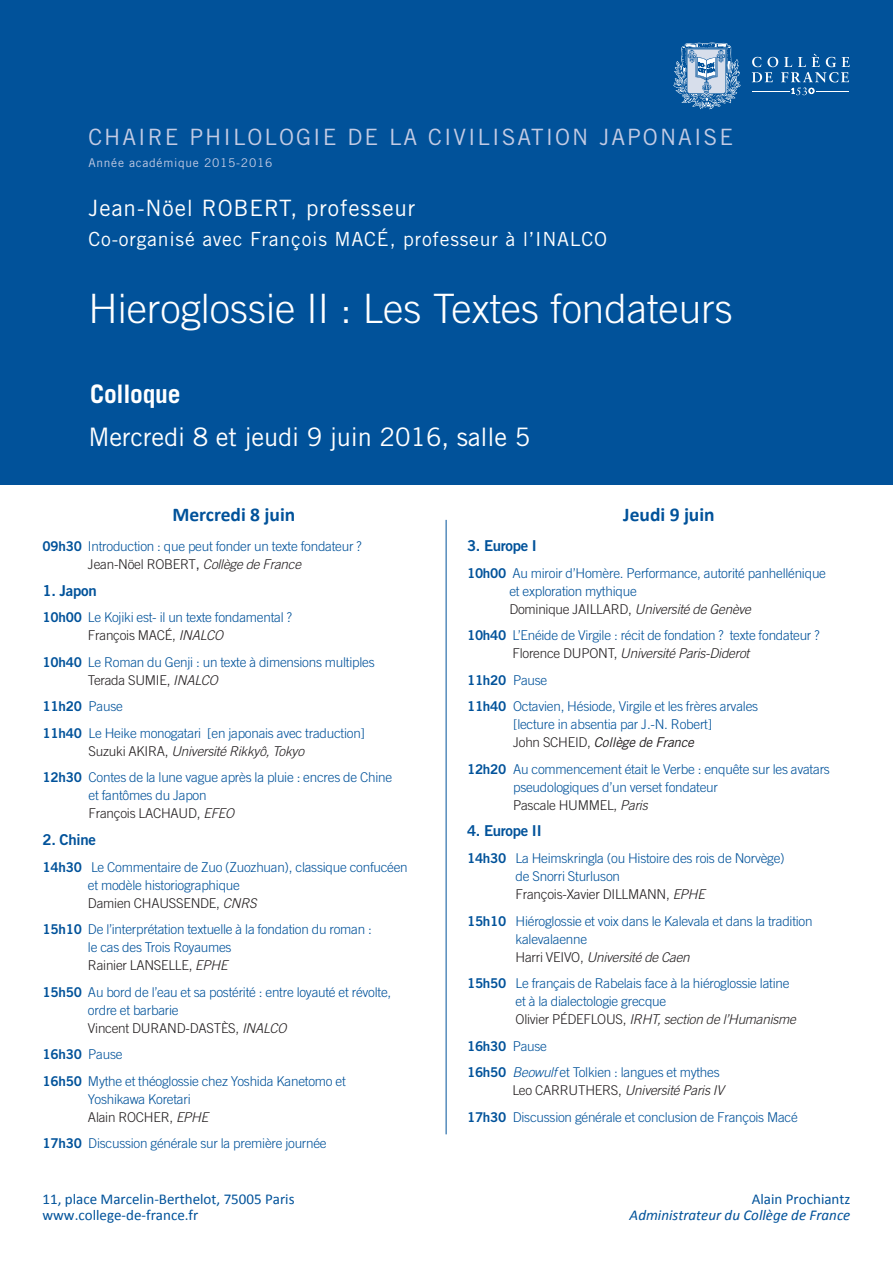
<style>
.page{position:relative;width:893px;height:1263px;background:#fff}
.page>*{position:absolute;margin:0;border:0;box-sizing:border-box;transform-origin:0 0}
.t1{font:300 40.5px "Trade Gothic LT Std";color:#fff}
.t2{font:25.5px "Trade Gothic LT Std";letter-spacing:-.005em;color:#fff}
.t3{font:700 25.5px "Trade Gothic LT Std";letter-spacing:-.01em;color:#fff}
.t4{font:22.5px "Trade Gothic LT Std";letter-spacing:.09em;color:#c3cbe4}
.t5{font:22.5px "Trade Gothic LT Std";letter-spacing:.04em;color:#fff}
.t6{font:19.5px "Trade Gothic LT Std";letter-spacing:.04em;color:#fff}
.t7{font:700 19.5px "Calibri";color:#01529a}
.Style_de_paragraphe{font:15px "Calibri";color:#01529a}
.t8{font:15px "Trade Gothic LT Std Bd 2";letter-spacing:-.02em;color:#01529a}
.Style_de_paragraphe-2{font:italic 15px "Calibri";color:#01529a}
.t9{font:300 13.5px/18px "Trade Gothic LT Std";letter-spacing:-.02em;color:#01529a}
.t10{font:13.5px "Trade Gothic LT Std Bd 2";letter-spacing:-.02em;color:#01529a}
.t11{font:12px "Trade Gothic LT Std";letter-spacing:.06em;color:#c3cbe4}
.s1{font-family:"Trade Gothic LT Std Bd 2";font-weight:400}
.s2{color:#231f20}
.s3{font-weight:400;color:#231f20}
.s4{font-style:italic;color:#231f20}
.s5{font-family:"Trade Gothic LT Std";font-weight:300}
.s6{font-weight:400;font-style:italic;color:#231f20}
.s7{font-style:italic}
</style>
<div class="page">
<div style="left:0;top:0;width:893px;height:485px;background:#01529a"></div>
<svg style="left:752px;top:54px;width:98px;height:41px"></svg>
<hr style="left:752px;top:91px;width:38px;height:1px;background:#fff">
<hr style="left:817px;top:91px;width:32px;height:1px;background:#fff">
<svg style="left:673px;top:43px;width:67px;height:66px"></svg>
<hr style="left:446px;top:520px;width:1px;height:614px;background:#01529a">
<p class="t4" style="left:88px;top:123px;width:646px">CHAIRE PHILOLOGIE DE LA CIVILISATION JAPONAISE</p>
<p class="t11" style="left:88px;top:155px;width:185px">Année académique 2015-2016</p>
<p class="t5" style="left:88px;top:194px;width:328px">Jean-Nöel ROBERT, professeur</p>
<p class="t6" style="left:88px;top:227px;width:520px">Co-organisé avec François MACÉ, professeur à l’INALCO</p>
<p class="t1" style="left:88px;top:284px;width:646px">Hieroglossie II : Les Textes fondateurs</p>
<p class="t3" style="left:90px;top:378px;width:92px">Colloque</p>
<p class="t2" style="left:88px;top:421px;width:443px">Mercredi 8 et jeudi 9 juin 2016, salle 5</p>
<p class="t7" style="left:172px;top:502px;width:124px">Mercredi 8 juin</p>
<p class="t9" style="left:88px;top:537px;width:275px;text-indent:-45px"><span class="s1">09h30</span> Introduction : que peut fonder un texte fondateur ?<br><span class="s2">Jean-Nöel ROBERT</span><span class="s3">,</span> <span class="s4">Collège de France</span></p>
<p class="t8" style="left:43px;top:581px;width:56px">1. Japon</p>
<p class="t9" style="left:88px;top:608px;width:205px;text-indent:-45px"><span class="s1">10h00</span> Le Kojiki est- il un texte fondamental ?<br><span class="s2">François MACÉ,</span> <span class="s4">INALCO</span></p>
<p class="t9" style="left:88px;top:653px;width:288px;text-indent:-45px"><span class="s1">10h40</span> Le Roman du Genji : un texte à dimensions multiples<br><span class="s2">Terada SUMIE,</span> <span class="s4">INALCO</span></p>
<p class="t10" style="left:43px;top:698px;width:82px">11h20 <span class="s5">Pause</span></p>
<p class="t9" style="left:89px;top:724px;width:278px;text-indent:-46px"><span class="s1">11h40</span> Le Heike monogatari [en japonais avec traduction]<br><span class="s2">Suzuki AKIRA,</span> <span class="s4">Université Rikkyô, Tokyo</span></p>
<p class="t9" style="left:89px;top:768px;width:305px;text-indent:-46px"><span class="s1">12h30</span> Contes de la lune vague après la pluie : encres de Chine et fantômes du Japon<br><span class="s2">François LACHAUD,</span> <span class="s4">EFEO</span></p>
<p class="t8" style="left:43px;top:830px;width:55px">2. Chine</p>
<p class="t9" style="left:88px;top:857px;width:321px;text-indent:-45px"><span class="s1">14h30</span> Le Commentaire de Zuo (Zuozhuan), classique confucéen et modèle historiographique<br><span class="s2">Damien CHAUSSENDE,</span> <span class="s4">CNRS</span></p>
<p class="t9" style="left:88px;top:920px;width:285px;text-indent:-45px"><span class="s1">15h10</span> De l’interprétation textuelle à la fondation du roman : le cas des Trois Royaumes<br><span class="s2">Rainier LANSELLE,</span> <span class="s4">EPHE</span></p>
<p class="t9" style="left:88px;top:982px;width:305px;text-indent:-45px"><span class="s1">15h50</span> Au bord de l’eau et sa postérité : entre loyauté et révolte, ordre et barbarie<br><span class="s2">Vincent DURAND-DASTÈS,</span> <span class="s4">INALCO</span></p>
<p class="t10" style="left:43px;top:1046px;width:82px">16h30 <span class="s5">Pause</span></p>
<p class="t9" style="left:88px;top:1071px;width:259px;text-indent:-45px"><span class="s1">16h50</span> Mythe et théoglossie chez Yoshida Kanetomo et<br>Yoshikawa Koretari<br><span class="s2">Alain ROCHER,</span> <span class="s4">EPHE</span></p>
<p class="t9" style="left:43px;top:1134px;width:286px"><span class="s1">17h30</span> Discussion générale sur la première journée</p>
<p class="Style_de_paragraphe" style="left:43px;top:1189px;width:254px">11, place Marcelin-Berthelot, 75005 Paris</p>
<p class="Style_de_paragraphe" style="left:43px;top:1206px;width:157px">www.college-de-france.fr</p>
<p class="t7" style="left:623px;top:502px;width:93px">Jeudi 9 juin</p>
<p class="t8" style="left:467px;top:537px;width:71px">3. Europe I</p>
<p class="t9" style="left:509px;top:564px;width:318px;text-indent:-42px"><span class="s1">10h00</span> Au miroir d’Homère. Performance, autorité panhellénique et exploration mythique<br><span class="s2">Dominique JAILLARD,</span> <span class="s4">Université de Genève</span></p>
<p class="t9" style="left:512px;top:626px;width:309px;text-indent:-45px"><span class="s1">10h40</span> L’Enéide de Virgile : récit de fondation ? texte fondateur ?<br><span class="s2">Florence DUPONT,</span> <span class="s4">Université Paris-Diderot</span></p>
<p class="t10" style="left:467px;top:672px;width:82px">11h20 <span class="s5">Pause</span></p>
<p class="t9" style="left:513px;top:697px;width:247px;text-indent:-46px"><span class="s1">11h40</span> Octavien, Hésiode, Virgile et les frères arvales [lecture in absentia par J.-N. Robert]<br><span class="s2">John SCHEID,</span> <span class="s6">Collège de France</span></p>
<p class="t9" style="left:513px;top:760px;width:318px;text-indent:-46px"><span class="s1">12h20</span> Au commencement était le Verbe : enquête sur les avatars pseudologiques d’un verset fondateur<br><span class="s2">Pascale HUMMEL,</span> <span class="s4">Paris</span></p>
<p class="t8" style="left:467px;top:822px;width:76px">4. Europe II</p>
<p class="t9" style="left:516px;top:849px;width:271px;text-indent:-49px"><span class="s1">14h30</span> La Heimskringla (ou Histoire des rois de Norvège) de Snorri Sturluson<br><span class="s2">François-Xavier DILLMANN,</span> <span class="s4">EPHE</span></p>
<p class="t9" style="left:516px;top:911px;width:298px;text-indent:-49px"><span class="s1">15h10</span> Hiéroglossie et voix dans le Kalevala et dans la tradition kalevalaenne<br><span class="s2">Harri VEIVO,</span> <span class="s4">Université de Caen</span></p>
<p class="t9" style="left:516px;top:974px;width:282px;text-indent:-49px"><span class="s1">15h50</span> Le français de Rabelais face à la hiéroglossie latine et à la dialectologie grecque<br><span class="s2">Olivier PÉDEFLOUS,</span> <span class="s4">IRHT, section de l’Humanisme</span></p>
<p class="t10" style="left:467px;top:1037px;width:82px">16h30 <span class="s5">Pause</span></p>
<p class="t9" style="left:512px;top:1063px;width:213px;text-indent:-45px"><span class="s1">16h50</span> <span class="s7">Beowulf</span> et Tolkien : langues et mythes<br><span class="s2">Leo CARRUTHERS,</span> <span class="s4">Université Paris IV</span></p>
<p class="t9" style="left:467px;top:1107px;width:332px"><span class="s1">17h30</span> Discussion générale et conclusion de François Macé</p>
<p class="Style_de_paragraphe" style="left:752px;top:1189px;width:100px">Alain Prochiantz</p>
<p class="Style_de_paragraphe-2" style="left:630px;top:1205px;width:222px">Administrateur du Collège de France</p>
</div>
